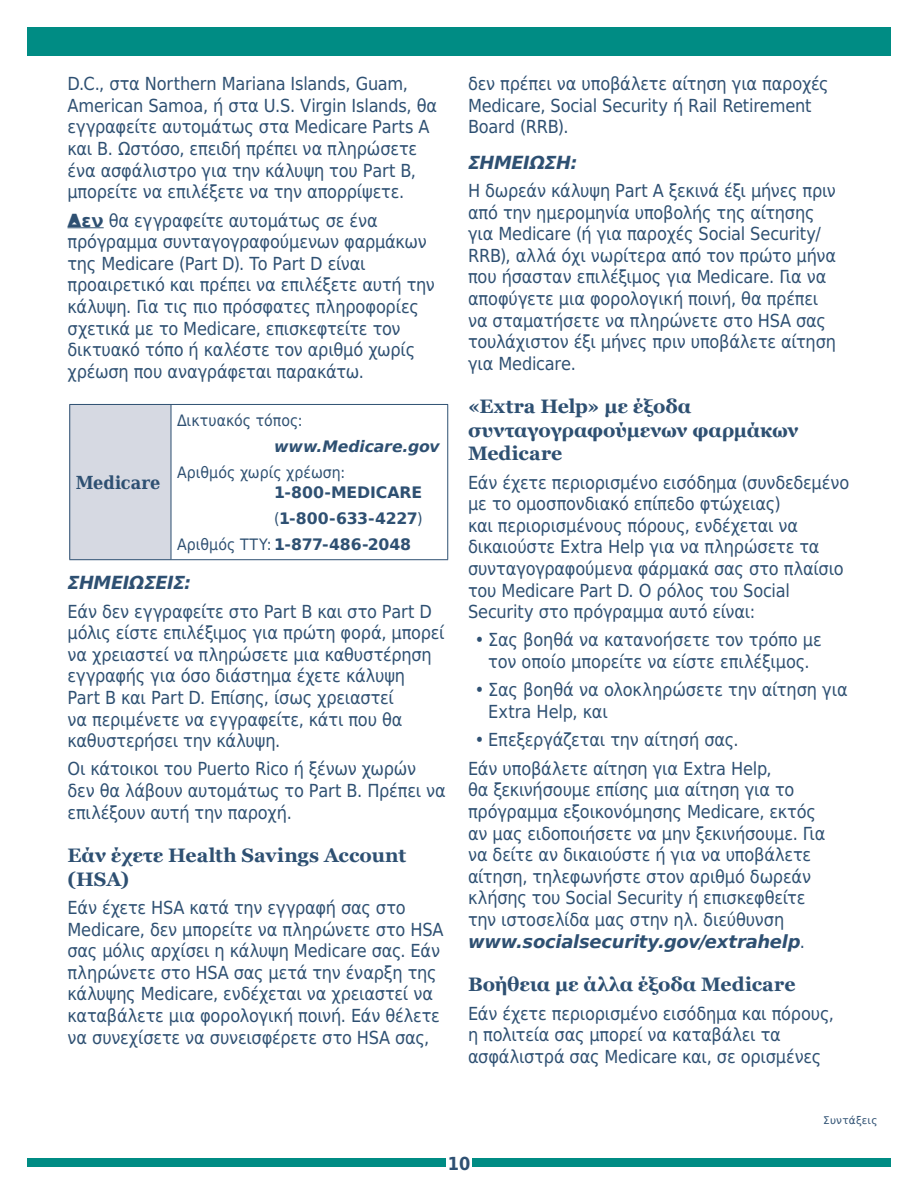
<style>
.page{position:relative;width:918px;height:1188px;background:#fff}
.page>*{position:absolute;margin:0;border:0;box-sizing:border-box;transform-origin:0 0}
.t1{font:700 19.5px/23.4px "Georgia";color:#2e5072}
.t2{font:18px/21.6px "DejaVu Sans Condensed";letter-spacing:-.01em;color:#2e5072}
.t3{font:italic 700 18px "DejaVu Sans";letter-spacing:-.03em;color:#2e5072}
.t4{font:700 18px "DejaVu Serif Condensed";color:#2e5072}
.t5{font:700 18px "DejaVu Sans Condensed";color:#2e5072}
.t6{font:15.75px/19.5px "DejaVu Sans Condensed";letter-spacing:.005em;color:#2e5072}
.t7{font:700 15.75px "DejaVu Sans";letter-spacing:-.015em;color:#2e5072}
.t8{font:italic 700 15.75px "DejaVu Sans";letter-spacing:-.01em;color:#2e5072}
.t9{font:10.5px "DejaVu Sans";letter-spacing:.015em;color:#2e5072}
.s1{font-family:"DejaVu Sans";font-weight:700}
.s2{font-family:"DejaVu Sans Condensed";font-weight:400}
.s3{font-family:"DejaVu Sans";font-weight:700;font-style:italic}
</style>
<div class="page">
<div style="left:27px;top:1159px;width:419px;height:8px;background:#008c84"></div>
<div style="left:472px;top:1159px;width:419px;height:8px;background:#008c84"></div>
<div style="left:27px;top:27px;width:864px;height:28px;background:#008c84"></div>
<hr style="left:68px;top:227px;width:36px;height:1px;background:#2e5072">
<div style="left:70px;top:404px;width:101px;height:156px;background:#d6d9e2"></div>
<hr style="left:69px;top:404px;width:102px;height:1px;background:#2e5072">
<hr style="left:69px;top:405px;width:1px;height:154px;background:#2e5072">
<hr style="left:171px;top:404px;width:277px;height:1px;background:#2e5072">
<hr style="left:171px;top:405px;width:1px;height:154px;background:#2e5072">
<hr style="left:447px;top:405px;width:1px;height:154px;background:#2e5072">
<hr style="left:69px;top:559px;width:102px;height:1px;background:#2e5072">
<hr style="left:171px;top:559px;width:277px;height:1px;background:#2e5072">
<p class="t2" style="left:68px;top:73px;width:371px">D.C., στα Northern Mariana Islands, Guam, American Samoa, ή στα U.S. Virgin Islands, θα εγγραφείτε αυτομάτως στα Medicare Parts A και B. Ωστόσο, επειδή πρέπει να πληρώσετε ένα ασφάλιστρο για την κάλυψη του Part Β, μπορείτε να επιλέξετε να την απορρίψετε.</p>
<p class="t2" style="left:68px;top:209px;width:369px"><span class="s1">Δεν</span> θα εγγραφείτε αυτομάτως σε ένα πρόγραμμα συνταγογραφούμενων φαρμάκων της Medicare (Part D). Το Part D είναι προαιρετικό και πρέπει να επιλέξετε αυτή την κάλυψη. Για τις πιο πρόσφατες πληροφορίες σχετικά με το Medicare, επισκεφτείτε τον δικτυακό τόπο ή καλέστε τον αριθμό χωρίς χρέωση που αναγράφεται παρακάτω.</p>
<p class="t6" style="left:177px;top:410px;width:127px">Δικτυακός τόπος:</p>
<p class="t8" style="left:274px;top:434px;width:167px">www.Medicare.gov</p>
<p class="t6" style="left:274px;top:463px;width:150px;text-indent:-97px">Αριθμός χωρίς χρέωση:<br><span class="s1">1-800-MEDICARE</span></p>
<p class="t7" style="left:274px;top:506px;width:150px"><span class="s2">(</span>1-800-633-4227<span class="s2">)</span></p>
<p class="t7" style="left:177px;top:532px;width:236px"><span class="s2">Αριθμός TTY:</span> 1-877-486-2048</p>
<p class="t3" style="left:68px;top:569px;width:125px">ΣΗΜΕΙΩΣΕΙΣ:</p>
<p class="t2" style="left:68px;top:600px;width:379px">Εάν δεν εγγραφείτε στο Part B και στο Part D μόλις είστε επιλέξιμος για πρώτη φορά, μπορεί να χρειαστεί να πληρώσετε μια καθυστέρηση εγγραφής για όσο διάστημα έχετε κάλυψη<br>Part B και Part D. Επίσης, ίσως χρειαστεί<br>να περιμένετε να εγγραφείτε, κάτι που θα καθυστερήσει την κάλυψη.</p>
<p class="t2" style="left:68px;top:758px;width:380px">Οι κάτοικοι του Puerto Rico ή ξένων χωρών δεν θα λάβουν αυτομάτως το Part B. Πρέπει να επιλέξουν αυτή την παροχή.</p>
<h2 class="t1" style="left:68px;top:844px;width:340px">Εάν έχετε Health Savings Account (HSA)</h2>
<p class="t2" style="left:68px;top:897px;width:378px">Εάν έχετε HSA κατά την εγγραφή σας στο Medicare, δεν μπορείτε να πληρώνετε στο HSA σας μόλις αρχίσει η κάλυψη Medicare σας. Εάν πληρώνετε στο HSA σας μετά την έναρξη της κάλυψης Medicare, ενδέχεται να χρειαστεί να καταβάλετε μια φορολογική ποινή. Εάν θέλετε να συνεχίσετε να συνεισφέρετε στο HSA σας,</p>
<p class="t4" style="left:76px;top:468px;width:86px">Medicare</p>
<p class="t2" style="left:468px;top:73px;width:362px">δεν πρέπει να υποβάλετε αίτηση για παροχές<br>Medicare, Social Security ή Rail Retirement<br>Board (RRB).</p>
<p class="t3" style="left:468px;top:148px;width:111px">ΣΗΜΕΙΩΣΗ:</p>
<p class="t2" style="left:468px;top:179px;width:370px">Η δωρεάν κάλυψη Part A ξεκινά έξι μήνες πριν από την ημερομηνία υποβολής της αίτησης για Medicare (ή για παροχές Social Security/ RRB), αλλά όχι νωρίτερα από τον πρώτο μήνα που ήσασταν επιλέξιμος για Medicare. Για να αποφύγετε μια φορολογική ποινή, θα πρέπει να σταματήσετε να πληρώνετε στο HSA σας τουλάχιστον έξι μήνες πριν υποβάλετε αίτηση για Medicare.</p>
<h2 class="t1" style="left:468px;top:395px;width:332px">«Extra Help» με έξοδα συνταγογραφούμενων φαρμάκων<br>Medicare</h2>
<p class="t2" style="left:468px;top:471px;width:383px">Εάν έχετε περιορισμένο εισόδημα (συνδεδεμένο με το ομοσπονδιακό επίπεδο φτώχειας)<br>και περιορισμένους πόρους, ενδέχεται να δικαιούστε Extra Help για να πληρώσετε τα συνταγογραφούμενα φάρμακά σας στο πλαίσιο του Medicare Part D. Ο ρόλος του Social Security στο πρόγραμμα αυτό είναι:</p>
<p class="t2" style="left:475px;top:629px;width:349px;text-align:center">• Σας βοηθά να κατανοήσετε τον τρόπο με τον οποίο μπορείτε να είστε επιλέξιμος.</p>
<p class="t2" style="left:488px;top:679px;width:361px;text-indent:-14px">• Σας βοηθά να ολοκληρώσετε την αίτηση για<br>Extra Help, και</p>
<p class="t2" style="left:475px;top:729px;width:265px">• Επεξεργάζεται την αίτησή σας.</p>
<p class="t2" style="left:468px;top:757px;width:359px">Εάν υποβάλετε αίτηση για Extra Help,<br>θα ξεκινήσουμε επίσης μια αίτηση για το πρόγραμμα εξοικονόμησης Medicare, εκτός αν μας ειδοποιήσετε να μην ξεκινήσουμε. Για να δείτε αν δικαιούστε ή για να υποβάλετε αίτηση, τηλεφωνήστε στον αριθμό δωρεάν κλήσης του Social Security ή επισκεφθείτε την ιστοσελίδα μας στην ηλ. διεύθυνση <span class="s3">www.socialsecurity.gov/extrahelp</span>.</p>
<h2 class="t1" style="left:468px;top:973px;width:329px">Βοήθεια με άλλα έξοδα Medicare</h2>
<p class="t2" style="left:468px;top:1002px;width:368px">Εάν έχετε περιορισμένο εισόδημα και πόρους, η πολιτεία σας μπορεί να καταβάλει τα ασφάλιστρά σας Medicare και, σε ορισμένες</p>
<p class="t9" style="left:823px;top:1112px;width:56px">Συντάξεις</p>
<p class="t5" style="left:448px;top:1148px;width:24px">10</p>
</div>
